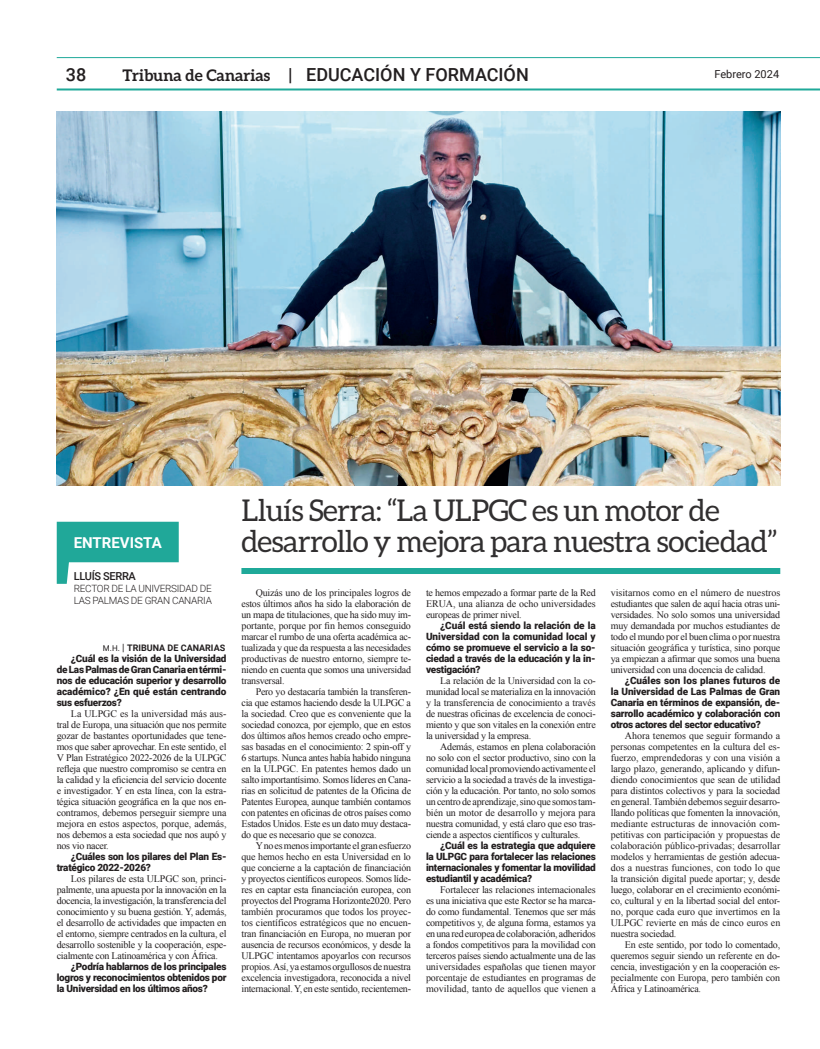
<style>
.page{position:relative;width:820px;height:1049px;background:#fff}
.page>*{position:absolute;margin:0;border:0;box-sizing:border-box;transform-origin:0 0}
.t1{font:30px/31px "Aleo";letter-spacing:-.025em;color:#312f30}
.t2{font:500 18px "Roboto";color:#231f20}
.t3{font:700 15px "Roboto";color:#fff}
.t4{font:11px "Roboto";color:#231f20}
.t5{font:500 11px "Roboto";letter-spacing:-.03em;color:#231f20}
.t6{font:10px/11px "Times New Roman";letter-spacing:-.025em;color:#231f20;text-align:justify}
.t7{font:900 10px/11px "Roboto";letter-spacing:-.025em;color:#231f20;text-align:justify}
.t8{font:300 10px/12px "Roboto";letter-spacing:-.03em;color:#231f20}
.t9{font:700 9px "Roboto";color:#231f20}
.s1{font-family:"Aleo";font-weight:700;font-size:16px}
.s2{font-weight:400;font-size:8px}
.s3{font-weight:400;font-size:10px}
</style>
<div class="page">
<hr style="left:57px;top:88px;width:762px;height:2px;background:#1fa999">
<hr style="left:57px;top:57px;width:762px;height:1px;background:#1fa999">
<div style="left:241px;top:568px;width:539px;height:6px;background:#1fa999"></div>
<img style="left:57px;top:112px;width:723px;height:374px">
<svg style="left:57px;top:522px;width:122px;height:62px"></svg>
<h2 class="t2" style="left:66px;top:62px;width:22px">38</h2>
<h2 class="t2" style="left:122px;top:62px;width:407px"><span class="s1">Tribuna de Canarias</span> | EDUCACIÓN Y FORMACIÓN</h2>
<p class="t4" style="left:714px;top:66px;width:66px">Febrero 2024</p>
<h3 class="t3" style="left:74px;top:532px;width:90px">ENTREVISTA</h3>
<p class="t5" style="left:74px;top:569px;width:64px">LLUÍS SERRA</p>
<p class="t8" style="left:74px;top:582px;width:139px">RECTOR DE LA UNIVERSIDAD DE<br>LAS PALMAS DE GRAN CANARIA</p>
<p class="t9" style="left:103px;top:642px;width:124px"><span class="s2">M.H.</span> <span class="s3">|</span> TRIBUNA DE CANARIAS</p>
<p class="t7" style="left:57px;top:652px;width:171px;text-indent:14px">¿Cuál es la visión de la Universidad de Las Palmas de Gran Canaria en térmi&shy;nos de educación superior y desarrollo académico? ¿En qué están centrando sus esfuerzos?</p>
<p class="t6" style="left:57px;top:708px;width:171px;text-indent:14px">La ULPGC es la universidad más aus&shy;tral de Europa, una situación que nos permite gozar de bastantes oportunidades que tene&shy;mos que saber aprovechar. En este sentido, el V Plan Estratégico 2022-2026 de la ULPGC refleja que nuestro compromiso se centra en la calidad y la eficiencia del servicio docente e investigador. Y en esta línea, con la estra&shy;tégica situación geográfica en la que nos en&shy;contramos, debemos perseguir siempre una mejora en estos aspectos, porque, además, nos debemos a esta sociedad que nos aupó y nos vio nacer.</p>
<p class="t7" style="left:57px;top:850px;width:171px;text-indent:14px">¿Cuáles son los pilares del Plan Es&shy;tratégico 2022-2026?</p>
<p class="t6" style="left:57px;top:873px;width:171px;text-indent:14px">Los pilares de esta ULPGC son, princi&shy;palmente, una apuesta por la innovación en la docencia, la investigación, la transferencia del conocimiento y su buena gestión. Y, además, el desarrollo de actividades que impacten en el entorno, siempre centrados en la cultura, el desarrollo sostenible y la cooperación, espe&shy;cialmente con Latinoamérica y con África.</p>
<p class="t7" style="left:57px;top:960px;width:171px;text-indent:14px">¿Podría hablarnos de los principales logros y reconocimientos obtenidos por la Universidad en los últimos años?</p>
<h1 class="t1" style="left:241px;top:495px;width:537px">Lluís Serra: “La ULPGC es un motor de desarrollo y mejora para nuestra sociedad”</h1>
<p class="t6" style="left:241px;top:587px;width:171px;text-indent:14px">Quizás uno de los principales logros de estos últimos años ha sido la elaboración de un mapa de titulaciones, que ha sido muy im&shy;portante, porque por fin hemos conseguido marcar el rumbo de una oferta académica ac&shy;tualizada y que da respuesta a las necesidades productivas de nuestro entorno, siempre te&shy;niendo en cuenta que somos una universidad transversal.</p>
<p class="t6" style="left:241px;top:686px;width:171px;text-indent:14px">Pero yo destacaría también la transferen&shy;cia que estamos haciendo desde la ULPGC a la sociedad. Creo que es conveniente que la sociedad conozca, por ejemplo, que en estos dos últimos años hemos creado ocho empre&shy;sas basadas en el conocimiento: 2 spin-off y 6 startups. Nunca antes había habido ninguna en la ULPGC. En patentes hemos dado un salto importantísimo. Somos líderes en Cana&shy;rias en solicitud de patentes de la Oficina de Patentes Europea, aunque también contamos con patentes en oficinas de otros países como Estados Unidos. Este es un dato muy destaca&shy;do que es necesario que se conozca.</p>
<p class="t6" style="left:241px;top:840px;width:171px;text-indent:14px">Y no es menos importante el gran esfuerzo que hemos hecho en esta Universidad en lo que concierne a la captación de financiación y proyectos científicos europeos. Somos líde&shy;res en captar esta financiación europea, con proyectos del Programa Horizonte2020. Pero también procuramos que todos los proyec&shy;tos científicos estratégicos que no encuen&shy;tran financiación en Europa, no mueran por ausencia de recursos económicos, y desde la ULPGC intentamos apoyarlos con recursos propios. Así, ya estamos orgullosos de nuestra excelencia investigadora, reconocida a nivel internacional. Y, en este sentido, recientemen-</p>
<p class="t6" style="left:426px;top:587px;width:171px">te hemos empezado a formar parte de la Red ERUA, una alianza de ocho universidades europeas de primer nivel.</p>
<p class="t7" style="left:426px;top:619px;width:171px;text-indent:14px">¿Cuál está siendo la relación de la Universidad con la comunidad local y cómo se promueve el servicio a la so&shy;ciedad a través de la educación y la in&shy;vestigación?</p>
<p class="t6" style="left:426px;top:675px;width:171px;text-indent:14px">La relación de la Universidad con la co&shy;munidad local se materializa en la innovación y la transferencia de conocimiento a través de nuestras oficinas de excelencia de conoci&shy;miento y que son vitales en la conexión entre la universidad y la empresa.</p>
<p class="t6" style="left:426px;top:741px;width:171px;text-indent:14px">Además, estamos en plena colaboración no solo con el sector productivo, sino con la comunidad local promoviendo activamente el servicio a la sociedad a través de la investiga&shy;ción y la educación. Por tanto, no solo somos un centro de aprendizaje, sino que somos tam&shy;bién un motor de desarrollo y mejora para nuestra comunidad, y está claro que eso tras&shy;ciende a aspectos científicos y culturales.</p>
<p class="t7" style="left:426px;top:839px;width:171px;text-indent:14px">¿Cuál es la estrategia que adquiere la ULPGC para fortalecer las relaciones internacionales y fomentar la movilidad estudiantil y académica?</p>
<p class="t6" style="left:426px;top:884px;width:171px;text-indent:14px">Fortalecer las relaciones internacionales es una iniciativa que este Rector se ha marca&shy;do como fundamental. Tenemos que ser más competitivos y, de alguna forma, estamos ya en una red europea de colaboración, adheridos a fondos competitivos para la movilidad con terceros países siendo actualmente una de las universidades españolas que tienen mayor porcentaje de estudiantes en programas de movilidad, tanto de aquellos que vienen a</p>
<p class="t6" style="left:610px;top:587px;width:171px">visitarnos como en el número de nuestros estudiantes que salen de aquí hacia otras uni&shy;versidades. No solo somos una universidad muy demandada por muchos estudiantes de todo el mundo por el buen clima o por nuestra situación geográfica y turística, sino porque ya empiezan a afirmar que somos una buena universidad con una docencia de calidad.</p>
<p class="t7" style="left:610px;top:674px;width:171px;text-indent:14px">¿Cuáles son los planes futuros de la Universidad de Las Palmas de Gran Canaria en términos de expansión, de&shy;sarrollo académico y colaboración con otros actores del sector educativo?</p>
<p class="t6" style="left:610px;top:730px;width:171px;text-indent:14px">Ahora tenemos que seguir formando a personas competentes en la cultura del es&shy;fuerzo, emprendedoras y con una visión a largo plazo, generando, aplicando y difun&shy;diendo conocimientos que sean de utilidad para distintos colectivos y para la sociedad en general. También debemos seguir desarro&shy;llando políticas que fomenten la innovación, mediante estructuras de innovación com&shy;petitivas con participación y propuestas de colaboración público-privadas; desarrollar modelos y herramientas de gestión adecua&shy;dos a nuestras funciones, con todo lo que la transición digital puede aportar; y, desde luego, colaborar en el crecimiento económi&shy;co, cultural y en la libertad social del entor&shy;no, porque cada euro que invertimos en la ULPGC revierte en más de cinco euros en nuestra sociedad.</p>
<p class="t6" style="left:610px;top:939px;width:171px;text-indent:14px">En este sentido, por todo lo comentado, queremos seguir siendo un referente en do&shy;cencia, investigación y en la cooperación es&shy;pecialmente con Europa, pero también con África y Latinoamérica.</p>
</div>
